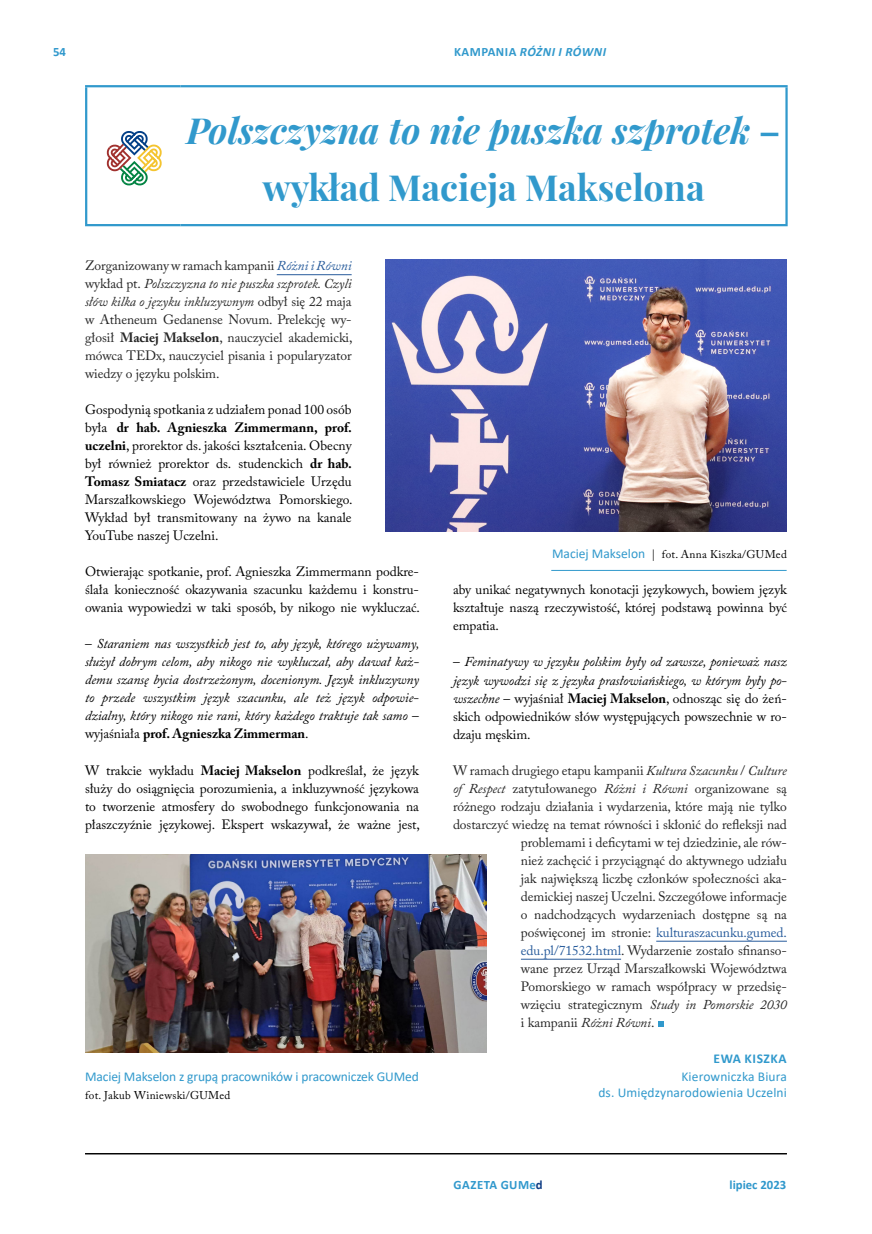
<style>
.page{position:relative;width:872px;height:1234px;background:#fff}
.page>*{position:absolute;margin:0;border:0;box-sizing:border-box;transform-origin:0 0}
.t1{font:italic 700 36px/57px "Playfair Display";color:#3199cc;text-align:center}
.t2{font:13.5px/18px "Adobe Caslon Pro";letter-spacing:-.005em;color:#252525;text-align:justify}
.t3{font:13.5px/18px "Adobe Caslon Pro";letter-spacing:-.005em;color:#000;text-align:justify}
.t4{font:italic 13.5px/18px "Adobe Caslon Pro";letter-spacing:-.005em;color:#000;text-align:justify}
.t5{font:13.5px "Calibri";letter-spacing:-.01em;color:#3199cc}
.t6{font:13.5px/16.2px "Calibri";letter-spacing:.01em;color:#3199cc;text-align:right}
.t7{font:13.5px "Adobe Caslon Pro";letter-spacing:-.005em;color:#275b9b}
.t8{font:700 13.5px "Calibri";letter-spacing:.04em;color:#3199cc}
.t9{font:italic 700 12.75px "Calibri";letter-spacing:.035em;color:#3199cc}
.t10{font:700 12.75px "Calibri";color:#3098cc}
.t11{font:700 12.75px "Calibri";letter-spacing:.04em;color:#3098cc}
.t12{font:11.25px "Adobe Caslon Pro";letter-spacing:.025em;color:#000}
.s1{font-style:normal}
.s2{font-style:italic;color:#275b9b}
.s3{font-style:italic}
.s4{font-weight:700}
.s5{font-weight:700;font-style:normal}
.s6{font-family:"Calibri";font-size:13.5px;color:#3199cc}
.s7{color:#252525}
.s8{color:#275b9b}
.s9{color:#0f3d84}
</style>
<div class="page">
<hr style="left:85px;top:1152px;width:702px;height:1px;background:#000">
<hr style="left:277px;top:274px;width:75px;height:1px;background:#275b9b">
<hr style="left:656px;top:940px;width:131px;height:1px;background:#275b9b">
<hr style="left:521px;top:958px;width:100px;height:1px;background:#275b9b">
<svg style="left:658px;top:1021px;width:5px;height:5px"></svg>
<img style="left:85px;top:854px;width:402px;height:197px">
<img style="left:386px;top:260px;width:401px;height:272px">
<hr style="left:551px;top:570px;width:235px;height:1px;background:#3199cc">
<hr style="left:85px;top:85px;width:95px;height:2px;background:#3199cc">
<hr style="left:85px;top:87px;width:2px;height:137px;background:#3199cc">
<hr style="left:180px;top:85px;width:607px;height:2px;background:#3199cc">
<hr style="left:785px;top:87px;width:2px;height:137px;background:#3199cc">
<hr style="left:85px;top:224px;width:95px;height:2px;background:#3199cc">
<hr style="left:180px;top:224px;width:607px;height:2px;background:#3199cc">
<svg style="left:107px;top:131px;width:55px;height:54px"></svg>
<p class="t10" style="left:53px;top:43px;width:14px">54</p>
<p class="t9" style="left:454px;top:43px;width:154px"><span class="s1">KAMPANIA</span> RÓŻNI I RÓWNI</p>
<h1 class="t1" style="left:186px;top:99px;width:595px">Polszczyzna to nie puszka szprotek <span class="s1">– wykład Macieja Makselona</span></h1>
<p class="t2" style="left:85px;top:256px;width:269px">Zorganizowany w ramach kampanii <span class="s2">Różni i Równi </span>wykład pt. <span class="s3">Polszczyzna to nie puszka szprotek. Czyli słów kilka o języku inkluzywnym</span> odbył się 22 maja w Atheneum Gedanense Novum. Prelekcję wy&shy;głosił <span class="s4">Maciej Makselon</span>, nauczyciel akademicki, mówca TEDx, nauczyciel pisania i popularyzator wiedzy o języku polskim.</p>
<p class="t3" style="left:85px;top:400px;width:269px">Gospodynią spotkania z udziałem ponad 100 osób była <span class="s4">dr hab. Agnieszka Zimmermann, prof. uczelni</span>, prorektor ds. jakości kształcenia. Obecny był również prorektor ds. studenckich <span class="s4">dr hab.<br>Tomasz Smiatacz</span> oraz przedstawiciele Urzędu Marszałkowskiego Województwa Pomorskiego.<br>Wykład był transmitowany na żywo na kanale YouTube naszej Uczelni.</p>
<p class="t3" style="left:85px;top:562px;width:336px">Otwierając spotkanie, prof. Agnieszka Zimmermann podkre&shy;ślała konieczność okazywania szacunku każdemu i konstru&shy;owania wypowiedzi w taki sposób, by nikogo nie wykluczać.</p>
<p class="t4" style="left:85px;top:634px;width:336px"><span class="s1">–</span> Staraniem nas wszystkich jest to, aby język, którego używamy, służył dobrym celom, aby nikogo nie wykluczał, aby dawał każ&shy;demu szansę bycia dostrzeżonym, docenionym. Język inkluzywny to przede wszystkim język szacunku, ale też język odpowie&shy;dzialny, który nikogo nie rani, który każdego traktuje tak samo <span class="s1">– wyjaśniała</span> <span class="s5">prof. Agnieszka Zimmerman</span><span class="s1">.</span></p>
<p class="t3" style="left:85px;top:760px;width:336px">W trakcie wykładu <span class="s4">Maciej Makselon</span> podkreślał, że język służy do osiągnięcia porozumienia, a inkluzywność językowa to tworzenie atmosfery do swobodnego funkcjonowania na płaszczyźnie językowej. Ekspert wskazywał, że ważne jest,</p>
<p class="t5" style="left:85px;top:1066px;width:335px">Maciej Makselon z grupą pracowników i pracowniczek GUMed</p>
<p class="t12" style="left:85px;top:1088px;width:147px">fot. Jakub Winiewski/GUMed</p>
<p class="t12" style="left:552px;top:548px;width:236px"><span class="s6">Maciej Makselon</span> | fot. Anna Kiszka/GUMed</p>
<p class="t3" style="left:453px;top:580px;width:335px">aby unikać negatywnych konotacji językowych, bowiem język kształtuje naszą rzeczywistość, której podstawą powinna być empatia.</p>
<p class="t4" style="left:453px;top:652px;width:335px"><span class="s1">–</span> Feminatywy w języku polskim były od zawsze, ponieważ nasz język wywodzi się z języka prasłowiańskiego, w którym były po&shy;wszechne <span class="s1">– wyjaśniał</span> <span class="s5">Maciej Makselon</span><span class="s1">, odnosząc się do żeń&shy;skich odpowiedników słów występujących powszechnie w ro&shy;dzaju męskim.</span></p>
<p class="t2" style="left:453px;top:760px;width:335px">W ramach drugiego etapu kampanii <span class="s3">Kultura Szacunku</span> / <span class="s3">Culture</span></p>
<p class="t2" style="left:453px;top:778px;width:335px"><span class="s3">of Respect</span> zatytułowanego <span class="s3">Różni i Równi</span> organizowane są</p>
<p class="t2" style="left:453px;top:796px;width:335px">różnego rodzaju działania i wydarzenia, które mają nie tylko</p>
<p class="t2" style="left:453px;top:814px;width:335px">dostarczyć wiedzę na temat równości i skłonić do refleksji nad</p>
<p class="t2" style="left:521px;top:832px;width:267px">problemami i deficytami w tej dziedzinie, ale rów-</p>
<p class="t2" style="left:521px;top:850px;width:267px">nież zachęcić i przyciągnąć do aktywnego udziału</p>
<p class="t2" style="left:521px;top:868px;width:267px">jak największą liczbę członków społeczności aka-</p>
<p class="t2" style="left:521px;top:886px;width:267px">demickiej naszej Uczelni. Szczegółowe informacje</p>
<p class="t2" style="left:521px;top:904px;width:267px">o nadchodzących wydarzeniach dostępne są na</p>
<p class="t7" style="left:521px;top:923px;width:267px"><span class="s7">poświęconej im stronie:</span> kulturaszacunku.gumed.</p>
<p class="t2" style="left:521px;top:940px;width:267px"><span class="s8">edu.pl/71532.html</span>. Wydarzenie zostało sfinanso-</p>
<p class="t2" style="left:521px;top:958px;width:267px">wane przez Urząd Marszałkowski Województwa</p>
<p class="t2" style="left:521px;top:976px;width:267px">Pomorskiego w ramach współpracy w przedsię-</p>
<p class="t2" style="left:521px;top:994px;width:267px">wzięciu strategicznym <span class="s3">Study in Pomorskie 2030</span></p>
<p class="t2" style="left:521px;top:1012px;width:135px">i kampanii <span class="s3">Różni Równi</span>.</p>
<p class="t8" style="left:713px;top:1048px;width:75px">EWA KISZKA</p>
<p class="t6" style="left:598px;top:1067px;width:190px">Kierowniczka Biura<br>ds. Umiędzynarodowienia Uczelni</p>
<p class="t11" style="left:453px;top:1175px;width:91px">GAZETA GUMe<span class="s9">d</span></p>
<p class="t10" style="left:729px;top:1175px;width:58px">lipiec 2023</p>
</div>
